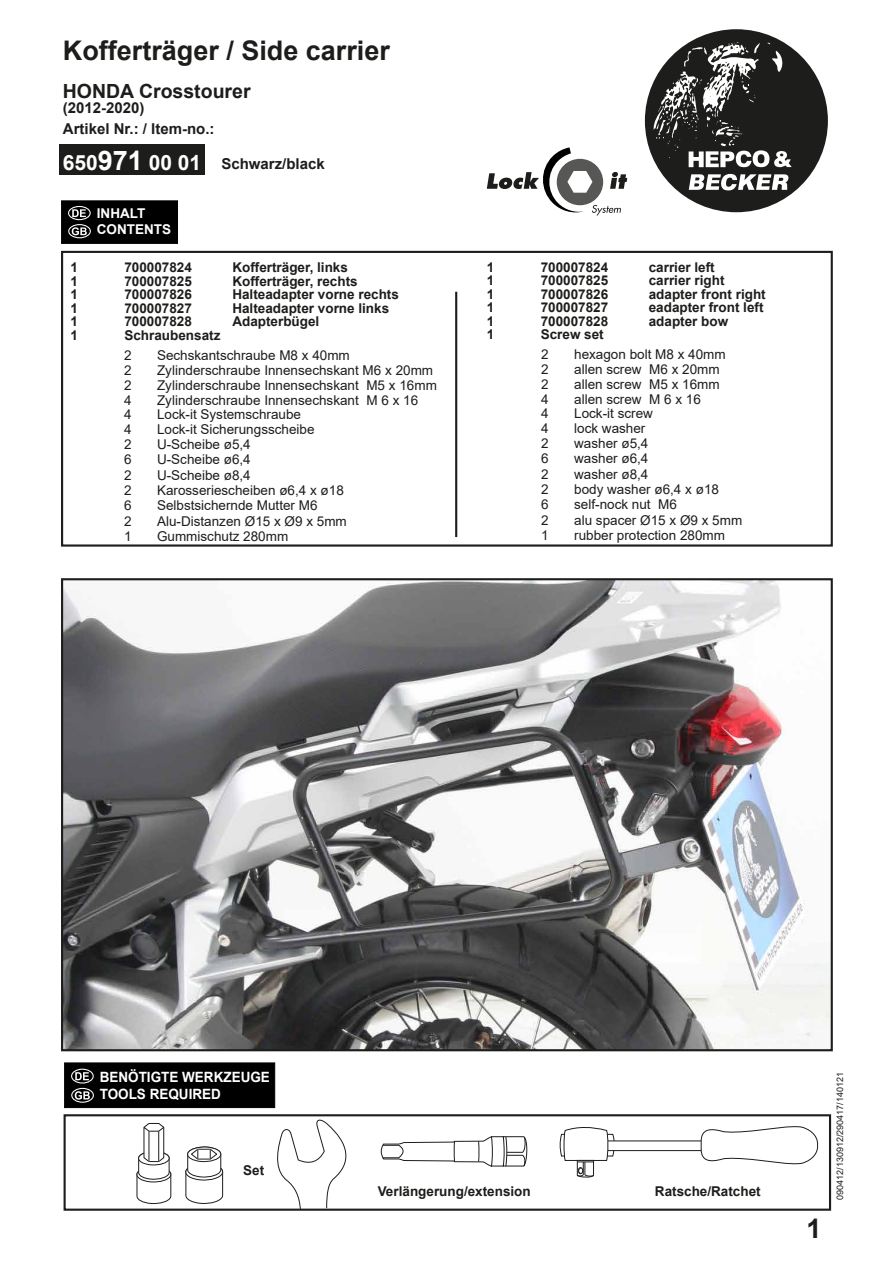
<style>
.page{position:relative;width:893px;height:1263px;background:#fff}
.page>*{position:absolute;margin:0;border:0;box-sizing:border-box;transform-origin:0 0}
.t1{font:700 27px "Arial";color:#1d1d1b}
.t2{font:700 21px "Arial";color:#fff}
.t3{font:700 19.5px "Arial";color:#1d1d1b}
.t4{font:700 15px/21px "Arial";color:#1d1d1b}
.t5{font:700 14.1px/17px "Arial";color:#fff;scale:.95 1}
.t6{font:13.5px "Arial";color:#1d1d1b}
.t7{font:700 13.5px "Arial";color:#1d1d1b}
.t8{font:700 13.5px/16.2px "Arial";color:#fff}
.t9{font:9px "Arial";color:#1d1d1b}
.s1{font-size:27px}
</style>
<div class="page">
<div style="left:645px;top:29px;width:183px;height:183px;background:#1d1d1b;border-radius:50%"></div>
<svg style="left:689px;top:174px;width:99px;height:16px"></svg>
<svg style="left:653px;top:42px;width:139px;height:125px"></svg>
<img style="left:64px;top:581px;width:766px;height:467px">
<div style="left:61px;top:578px;width:772px;height:473px;border:2px solid #1d1d1b"></div>
<hr style="left:455px;top:292px;width:2px;height:245px;background:#1d1d1b">
<div style="left:61px;top:251px;width:772px;height:296px;border:2px solid #1d1d1b"></div>
<div style="left:60px;top:145px;width:145px;height:30px;background:#1d1d1b"></div>
<svg style="left:487px;top:147px;width:140px;height:69px"></svg>
<div style="left:64px;top:1114px;width:767px;height:97px;border:2px solid #1d1d1b"></div>
<svg style="left:380px;top:1136px;width:148px;height:31px"></svg>
<div style="left:603px;top:1140px;width:101px;height:11px;border:1px solid #1d1d1b"></div>
<svg style="left:560px;top:1127px;width:55px;height:51px"></svg>
<svg style="left:700px;top:1126px;width:118px;height:39px"></svg>
<svg style="left:275px;top:1119px;width:77px;height:92px"></svg>
<div style="left:61px;top:201px;width:117px;height:43px;background:#000;border:1px solid #000"></div>
<svg style="left:72px;top:209px;width:14px;height:8px"></svg>
<div style="left:68px;top:206px;width:23px;height:14px;border:1px solid #fff;border-radius:50%"></div>
<svg style="left:72px;top:227px;width:15px;height:8px"></svg>
<div style="left:68px;top:224px;width:23px;height:14px;border:1px solid #fff;border-radius:50%"></div>
<svg style="left:185px;top:1146px;width:39px;height:58px"></svg>
<svg style="left:136px;top:1123px;width:36px;height:82px"></svg>
<div style="left:64px;top:1062px;width:211px;height:46px;background:#000;border:1px solid #000"></div>
<svg style="left:75px;top:1072px;width:14px;height:8px"></svg>
<div style="left:71px;top:1069px;width:23px;height:14px;border:1px solid #fff;border-radius:50%"></div>
<svg style="left:75px;top:1091px;width:15px;height:8px"></svg>
<div style="left:71px;top:1088px;width:23px;height:15px;border:1px solid #fff;border-radius:50%"></div>
<h1 class="t1" style="left:63px;top:32px;width:329px">Kofferträger / Side carrier</h1>
<h3 class="t3" style="left:63px;top:78px;width:189px">HONDA Crosstourer</h3>
<p class="t4" style="left:63px;top:97px;width:153px">(2012-2020)<br>Artikel Nr.: / Item-no.:</p>
<h2 class="t2" style="left:63px;top:147px;width:140px">650<span class="s1">971</span> 00 01</h2>
<p class="t4" style="left:221px;top:153px;width:105px">Schwarz/black</p>
<p class="t8" style="left:97px;top:205px;width:76px">INHALT<br>CONTENTS</p>
<p class="t7" style="left:70px;top:258px;width:9px">1</p>
<p class="t7" style="left:124px;top:258px;width:69px">700007824</p>
<p class="t7" style="left:232px;top:258px;width:117px">Kofferträger, links</p>
<p class="t7" style="left:70px;top:271px;width:9px">1</p>
<p class="t7" style="left:124px;top:271px;width:69px">700007825</p>
<p class="t7" style="left:232px;top:271px;width:127px">Kofferträger, rechts</p>
<p class="t7" style="left:70px;top:285px;width:9px">1</p>
<p class="t7" style="left:124px;top:285px;width:69px">700007826</p>
<p class="t7" style="left:232px;top:285px;width:168px">Halteadapter vorne rechts</p>
<p class="t7" style="left:70px;top:298px;width:9px">1</p>
<p class="t7" style="left:124px;top:298px;width:69px">700007827</p>
<p class="t7" style="left:232px;top:298px;width:158px">Halteadapter vorne links</p>
<p class="t7" style="left:70px;top:312px;width:9px">1</p>
<p class="t7" style="left:124px;top:312px;width:69px">700007828</p>
<p class="t7" style="left:232px;top:312px;width:89px">Adapterbügel</p>
<p class="t7" style="left:70px;top:325px;width:9px">1</p>
<p class="t7" style="left:124px;top:325px;width:98px">Schraubensatz</p>
<p class="t6" style="left:124px;top:346px;width:9px">2</p>
<p class="t6" style="left:157px;top:346px;width:194px">Sechskantschraube M8 x 40mm</p>
<p class="t6" style="left:124px;top:361px;width:9px">2</p>
<p class="t6" style="left:157px;top:361px;width:278px">Zylinderschraube Innensechskant M6 x 20mm</p>
<p class="t6" style="left:124px;top:376px;width:9px">2</p>
<p class="t6" style="left:157px;top:376px;width:281px">Zylinderschraube Innensechskant M5 x 16mm</p>
<p class="t6" style="left:124px;top:390px;width:9px">4</p>
<p class="t6" style="left:157px;top:390px;width:263px">Zylinderschraube Innensechskant M 6 x 16</p>
<p class="t6" style="left:124px;top:405px;width:9px">4</p>
<p class="t6" style="left:157px;top:405px;width:146px">Lock-it Systemschraube</p>
<p class="t6" style="left:124px;top:420px;width:9px">4</p>
<p class="t6" style="left:157px;top:420px;width:159px">Lock-it Sicherungsscheibe</p>
<p class="t6" style="left:124px;top:435px;width:9px">2</p>
<p class="t6" style="left:157px;top:435px;width:95px">U-Scheibe ø5,4</p>
<p class="t6" style="left:124px;top:450px;width:9px">6</p>
<p class="t6" style="left:157px;top:450px;width:95px">U-Scheibe ø6,4</p>
<p class="t6" style="left:124px;top:466px;width:9px">2</p>
<p class="t6" style="left:157px;top:466px;width:95px">U-Scheibe ø8,4</p>
<p class="t6" style="left:124px;top:481px;width:9px">2</p>
<p class="t6" style="left:157px;top:481px;width:188px">Karosseriescheiben ø6,4 x ø18</p>
<p class="t6" style="left:124px;top:496px;width:9px">6</p>
<p class="t6" style="left:157px;top:496px;width:162px">Selbstsichernde Mutter M6</p>
<p class="t6" style="left:124px;top:512px;width:9px">2</p>
<p class="t6" style="left:157px;top:512px;width:191px">Alu-Distanzen Ø15 x Ø9 x 5mm</p>
<p class="t6" style="left:124px;top:527px;width:9px">1</p>
<p class="t6" style="left:157px;top:527px;width:133px">Gummischutz 280mm</p>
<p class="t7" style="left:487px;top:257px;width:9px">1</p>
<p class="t7" style="left:541px;top:257px;width:69px">700007824</p>
<p class="t7" style="left:649px;top:257px;width:68px">carrier left</p>
<p class="t7" style="left:487px;top:271px;width:9px">1</p>
<p class="t7" style="left:541px;top:271px;width:69px">700007825</p>
<p class="t7" style="left:649px;top:271px;width:77px">carrier right</p>
<p class="t7" style="left:487px;top:284px;width:9px">1</p>
<p class="t7" style="left:541px;top:284px;width:69px">700007826</p>
<p class="t7" style="left:649px;top:284px;width:119px">adapter front right</p>
<p class="t7" style="left:487px;top:298px;width:9px">1</p>
<p class="t7" style="left:541px;top:298px;width:69px">700007827</p>
<p class="t7" style="left:649px;top:298px;width:116px">eadapter front left</p>
<p class="t7" style="left:487px;top:311px;width:9px">1</p>
<p class="t7" style="left:541px;top:311px;width:69px">700007828</p>
<p class="t7" style="left:649px;top:311px;width:81px">adapter bow</p>
<p class="t7" style="left:487px;top:325px;width:9px">1</p>
<p class="t7" style="left:541px;top:325px;width:65px">Screw set</p>
<p class="t6" style="left:541px;top:345px;width:9px">2</p>
<p class="t6" style="left:574px;top:345px;width:153px">hexagon bolt M8 x 40mm</p>
<p class="t6" style="left:541px;top:360px;width:9px">2</p>
<p class="t6" style="left:574px;top:360px;width:147px">allen screw M6 x 20mm</p>
<p class="t6" style="left:541px;top:375px;width:9px">2</p>
<p class="t6" style="left:574px;top:375px;width:147px">allen screw M5 x 16mm</p>
<p class="t6" style="left:541px;top:389px;width:9px">4</p>
<p class="t6" style="left:574px;top:389px;width:128px">allen screw M 6 x 16</p>
<p class="t6" style="left:541px;top:404px;width:9px">4</p>
<p class="t6" style="left:574px;top:404px;width:80px">Lock-it screw</p>
<p class="t6" style="left:541px;top:419px;width:9px">4</p>
<p class="t6" style="left:574px;top:419px;width:73px">lock washer</p>
<p class="t6" style="left:541px;top:434px;width:9px">2</p>
<p class="t6" style="left:574px;top:434px;width:76px">washer ø5,4</p>
<p class="t6" style="left:541px;top:449px;width:9px">6</p>
<p class="t6" style="left:574px;top:449px;width:76px">washer ø6,4</p>
<p class="t6" style="left:541px;top:465px;width:9px">2</p>
<p class="t6" style="left:574px;top:465px;width:76px">washer ø8,4</p>
<p class="t6" style="left:541px;top:480px;width:9px">2</p>
<p class="t6" style="left:574px;top:480px;width:146px">body washer ø6,4 x ø18</p>
<p class="t6" style="left:541px;top:495px;width:9px">6</p>
<p class="t6" style="left:574px;top:495px;width:104px">self-nock nut M6</p>
<p class="t6" style="left:541px;top:511px;width:9px">2</p>
<p class="t6" style="left:574px;top:511px;width:170px">alu spacer Ø15 x Ø9 x 5mm</p>
<p class="t6" style="left:541px;top:526px;width:9px">1</p>
<p class="t6" style="left:574px;top:526px;width:152px">rubber protection 280mm</p>
<p class="t5" style="left:100px;top:1069px;width:181px">BENÖTIGTE WERKZEUGE<br>TOOLS REQUIRED</p>
<p class="t7" style="left:243px;top:1161px;width:23px">Set</p>
<p class="t7" style="left:378px;top:1182px;width:155px">Verlängerung/extension</p>
<p class="t7" style="left:655px;top:1182px;width:107px">Ratsche/Ratchet</p>
<h1 class="t1" style="left:807px;top:1210px;width:17px">1</h1>
<p class="t9" style="left:834px;top:1200px;width:129px;rotate:-90deg">090412/130912/290417/140121</p>
</div>
